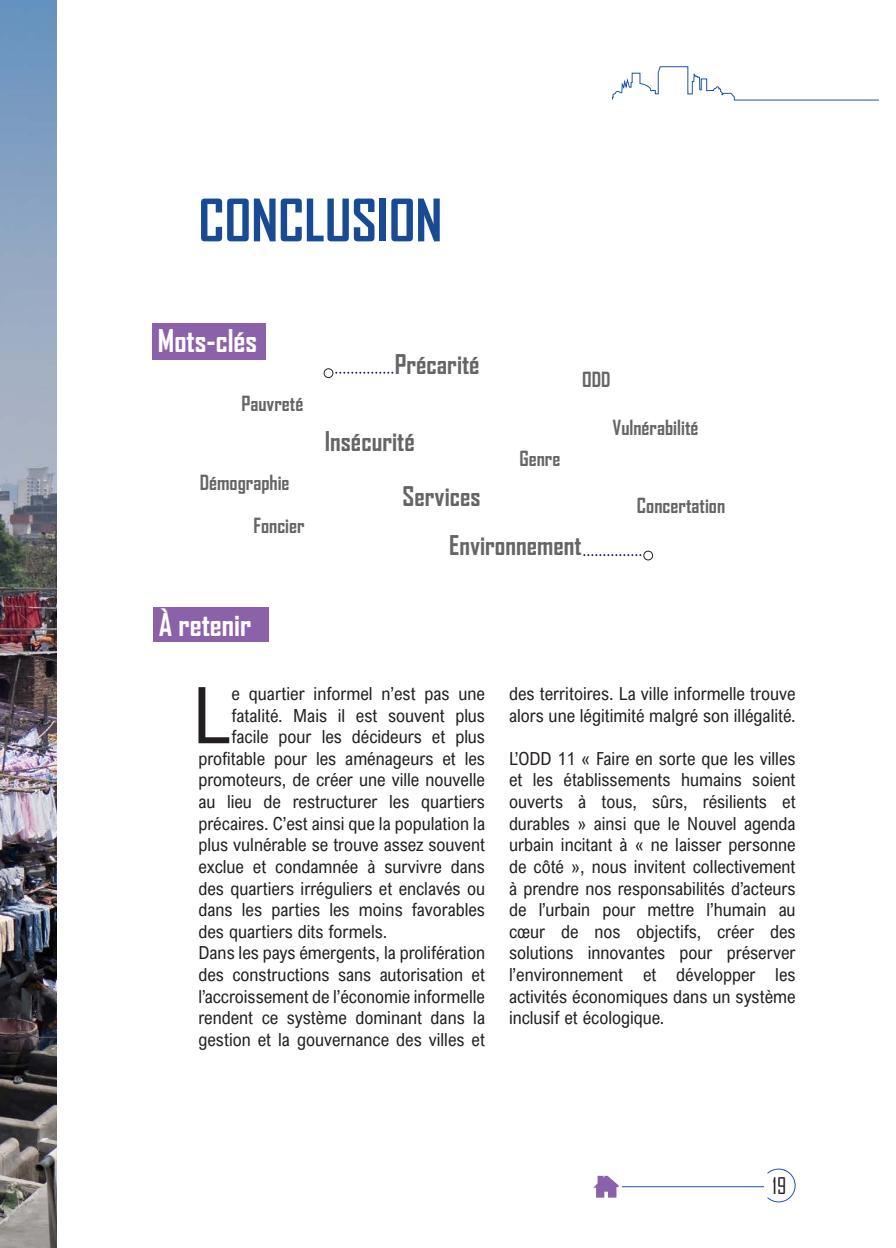
<style>
.page{position:relative;width:896px;height:1248px;background:#fff}
.page>*{position:absolute;margin:0;border:0;box-sizing:border-box;transform-origin:0 0}
.t1{font:78.4px "Arial Nova Cond";color:#231f20}
.t2{font:700 56px "Agency FB";color:#194b94}
.t3{font:700 30px "Agency FB";color:#fff}
.t4{font:700 26px "Agency FB";color:#656568}
.t5{font:22px "Agency FB";color:#231f20}
.t6{font:700 20px "Agency FB";color:#656568}
.t7{font:18px/21.6px "Arial Nova Cond";color:#231f20;text-align:justify}
</style>
<div class="page">
<img style="left:0;top:0;width:57px;height:1247px">
<div style="left:643px;top:551px;width:10px;height:9px;border:1px solid #231f20;border-radius:50%"></div>
<svg style="left:583px;top:554px;width:58px;height:2px"></svg>
<div style="left:324px;top:368px;width:9px;height:10px;border:1px solid #231f20;border-radius:50%"></div>
<svg style="left:335px;top:372px;width:58px;height:2px"></svg>
<svg style="left:593px;top:1175px;width:25px;height:22px"></svg>
<svg style="left:767px;top:1168px;width:29px;height:34px"></svg>
<hr style="left:622px;top:1186px;width:142px;height:1px;background:#1c55a5">
<hr style="left:734px;top:100px;width:144px;height:1px;background:#1c55a5">
<svg style="left:612px;top:66px;width:123px;height:35px"></svg>
<div style="left:152px;top:323px;width:114px;height:37px;background:#8b62aa"></div>
<div style="left:153px;top:607px;width:115px;height:34px;background:#8b62aa"></div>
<p class="t2" style="left:198px;top:185px;width:245px">CONCLUSION</p>
<p class="t3" style="left:158px;top:322px;width:101px">Mots-clés</p>
<p class="t6" style="left:241px;top:391px;width:63px">Pauvreté</p>
<p class="t6" style="left:200px;top:469px;width:91px">Démographie</p>
<p class="t6" style="left:253px;top:512px;width:53px">Foncier</p>
<p class="t3" style="left:159px;top:605px;width:94px">À retenir</p>
<p class="t4" style="left:395px;top:348px;width:86px">Précarité</p>
<p class="t4" style="left:325px;top:425px;width:91px">Insécurité</p>
<p class="t6" style="left:519px;top:446px;width:43px">Genre</p>
<p class="t6" style="left:582px;top:367px;width:30px">ODD</p>
<p class="t6" style="left:612px;top:415px;width:88px">Vulnérabilité</p>
<p class="t4" style="left:403px;top:480px;width:80px">Services</p>
<p class="t6" style="left:637px;top:493px;width:90px">Concertation</p>
<p class="t4" style="left:449px;top:529px;width:134px">Environnement</p>
<p class="t1" style="left:192px;top:667px;width:41px">L</p>
<p class="t7" style="left:232px;top:682px;width:255px">e quartier informel n’est pas une</p>
<p class="t7" style="left:232px;top:704px;width:255px">fatalité. Mais il est souvent plus</p>
<p class="t7" style="left:232px;top:725px;width:255px">facile pour les décideurs et plus</p>
<p class="t7" style="left:198px;top:747px;width:288px">profitable pour les aménageurs et les</p>
<p class="t7" style="left:198px;top:769px;width:288px">promoteurs, de créer une ville nouvelle</p>
<p class="t7" style="left:198px;top:790px;width:288px">au lieu de restructurer les quartiers</p>
<p class="t7" style="left:198px;top:812px;width:288px">précaires. C’est ainsi que la population la</p>
<p class="t7" style="left:198px;top:833px;width:288px">plus vulnérable se trouve assez souvent</p>
<p class="t7" style="left:198px;top:855px;width:288px">exclue et condamnée à survivre dans</p>
<p class="t7" style="left:198px;top:877px;width:288px">des quartiers irréguliers et enclavés ou</p>
<p class="t7" style="left:198px;top:898px;width:288px">dans les parties les moins favorables</p>
<p class="t7" style="left:198px;top:920px;width:190px">des quartiers dits formels.</p>
<p class="t7" style="left:198px;top:941px;width:288px">Dans les pays émergents, la prolifération des constructions sans autorisation et l’accroissement de l’économie informelle rendent ce système dominant dans la gestion et la gouvernance des villes et</p>
<p class="t7" style="left:509px;top:682px;width:288px">des territoires. La ville informelle trouve alors une légitimité malgré son illégalité.</p>
<p class="t7" style="left:509px;top:747px;width:288px">L’ODD 11 « Faire en sorte que les villes et les établissements humains soient ouverts à tous, sûrs, résilients et durables » ainsi que le Nouvel agenda urbain incitant à « ne laisser personne de côté », nous invitent collectivement à prendre nos responsabilités d’acteurs de l’urbain pour mettre l’humain au cœur de nos objectifs, créer des solutions innovantes pour préserver l’environnement et développer les activités économiques dans un système inclusif et écologique.</p>
<p class="t5" style="left:772px;top:1171px;width:15px">19</p>
</div>
